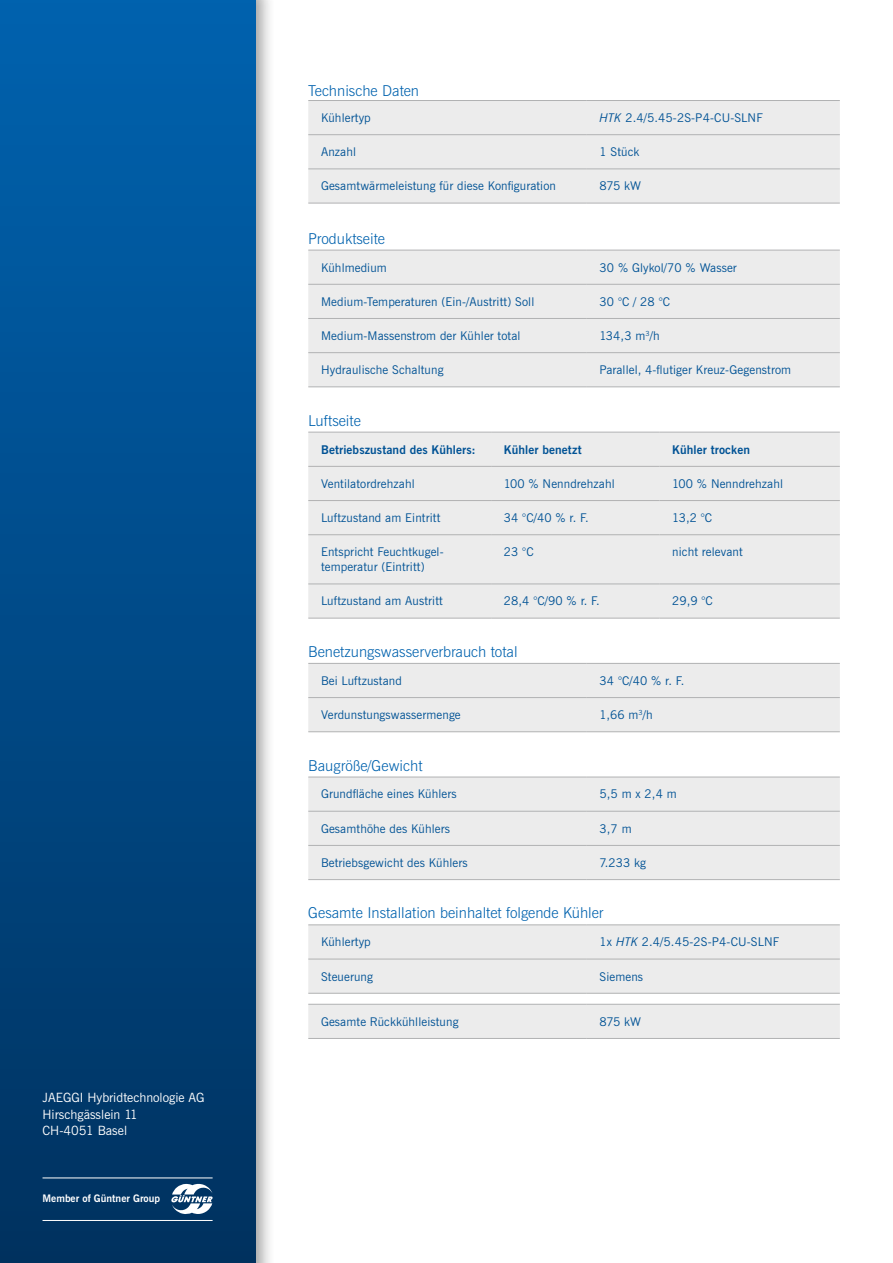
<style>
.page{position:relative;width:893px;height:1263px;background:#fff}
.page>*{position:absolute;margin:0;border:0;box-sizing:border-box;transform-origin:0 0}
.t1{font:300 15px "News Gothic L";color:#0062ae}
.t2{font:12.75px/16.5px "News Gothic";color:#fff}
.t3{font:12px/15px "News Gothic";letter-spacing:.01em;color:#005295}
.t4{font:700 12px "News Gothic";letter-spacing:.01em;color:#005295}
.t5{font:700 10.35px "News Gothic";color:#fff}
.s1{font-style:italic}
</style>
<div class="page">
<div style="left:0;top:0;width:276px;height:1263px;background:#000;opacity:.38"></div>
<div style="left:0;top:0;width:255px;height:1263px;background:linear-gradient(to bottom,#0062af,#003260)"></div>
<svg style="left:171px;top:1184px;width:42px;height:30px"></svg>
<hr style="left:43px;top:1220px;width:170px;height:1px;background:#fff">
<hr style="left:43px;top:1177px;width:170px;height:1px;background:#fff">
<div style="left:308px;top:101px;width:532px;height:102px;background:#ececec"></div>
<hr style="left:308px;top:134px;width:279px;height:1px;background:#b1b2b3">
<hr style="left:587px;top:134px;width:253px;height:1px;background:#b1b2b3">
<hr style="left:308px;top:168px;width:279px;height:1px;background:#b1b2b3">
<hr style="left:587px;top:168px;width:253px;height:1px;background:#b1b2b3">
<hr style="left:308px;top:100px;width:279px;height:1px;background:#b1b2b3">
<hr style="left:587px;top:100px;width:253px;height:1px;background:#b1b2b3">
<hr style="left:308px;top:203px;width:279px;height:1px;background:#b1b2b3">
<hr style="left:587px;top:203px;width:253px;height:1px;background:#b1b2b3">
<div style="left:308px;top:251px;width:532px;height:135px;background:#ececec"></div>
<hr style="left:308px;top:284px;width:279px;height:1px;background:#b1b2b3">
<hr style="left:587px;top:284px;width:253px;height:1px;background:#b1b2b3">
<hr style="left:308px;top:318px;width:279px;height:1px;background:#b1b2b3">
<hr style="left:587px;top:318px;width:253px;height:1px;background:#b1b2b3">
<hr style="left:308px;top:250px;width:279px;height:1px;background:#b1b2b3">
<hr style="left:587px;top:250px;width:253px;height:1px;background:#b1b2b3">
<hr style="left:308px;top:352px;width:279px;height:1px;background:#b1b2b3">
<hr style="left:587px;top:352px;width:253px;height:1px;background:#b1b2b3">
<hr style="left:308px;top:386px;width:279px;height:1px;background:#b1b2b3">
<hr style="left:587px;top:386px;width:253px;height:1px;background:#b1b2b3">
<div style="left:308px;top:433px;width:532px;height:185px;background:#ececec"></div>
<hr style="left:308px;top:466px;width:183px;height:1px;background:#b1b2b3">
<hr style="left:491px;top:466px;width:168px;height:1px;background:#b1b2b3">
<hr style="left:659px;top:466px;width:181px;height:1px;background:#b1b2b3">
<hr style="left:308px;top:432px;width:183px;height:1px;background:#b1b2b3">
<hr style="left:491px;top:432px;width:168px;height:1px;background:#b1b2b3">
<hr style="left:659px;top:432px;width:181px;height:1px;background:#b1b2b3">
<hr style="left:308px;top:500px;width:183px;height:1px;background:#b1b2b3">
<hr style="left:491px;top:500px;width:168px;height:1px;background:#b1b2b3">
<hr style="left:659px;top:500px;width:181px;height:1px;background:#b1b2b3">
<hr style="left:308px;top:534px;width:183px;height:1px;background:#b1b2b3">
<hr style="left:491px;top:534px;width:168px;height:1px;background:#b1b2b3">
<hr style="left:659px;top:534px;width:181px;height:1px;background:#b1b2b3">
<hr style="left:308px;top:583px;width:183px;height:1px;background:#b1b2b3">
<hr style="left:491px;top:583px;width:168px;height:1px;background:#b1b2b3">
<hr style="left:659px;top:583px;width:181px;height:1px;background:#b1b2b3">
<hr style="left:308px;top:618px;width:183px;height:1px;background:#b1b2b3">
<hr style="left:491px;top:618px;width:168px;height:1px;background:#b1b2b3">
<hr style="left:659px;top:618px;width:181px;height:1px;background:#b1b2b3">
<div style="left:308px;top:664px;width:532px;height:67px;background:#ececec"></div>
<hr style="left:308px;top:697px;width:279px;height:1px;background:#b1b2b3">
<hr style="left:587px;top:697px;width:253px;height:1px;background:#b1b2b3">
<hr style="left:308px;top:663px;width:279px;height:1px;background:#b1b2b3">
<hr style="left:587px;top:663px;width:253px;height:1px;background:#b1b2b3">
<hr style="left:308px;top:731px;width:279px;height:1px;background:#b1b2b3">
<hr style="left:587px;top:731px;width:253px;height:1px;background:#b1b2b3">
<div style="left:308px;top:778px;width:532px;height:101px;background:#ececec"></div>
<hr style="left:308px;top:777px;width:279px;height:1px;background:#b1b2b3">
<hr style="left:587px;top:777px;width:253px;height:1px;background:#b1b2b3">
<hr style="left:308px;top:811px;width:279px;height:1px;background:#b1b2b3">
<hr style="left:587px;top:811px;width:253px;height:1px;background:#b1b2b3">
<hr style="left:308px;top:845px;width:279px;height:1px;background:#b1b2b3">
<hr style="left:587px;top:845px;width:253px;height:1px;background:#b1b2b3">
<hr style="left:308px;top:879px;width:279px;height:1px;background:#b1b2b3">
<hr style="left:587px;top:879px;width:253px;height:1px;background:#b1b2b3">
<div style="left:308px;top:925px;width:532px;height:68px;background:#ececec"></div>
<hr style="left:308px;top:924px;width:279px;height:1px;background:#b1b2b3">
<hr style="left:587px;top:924px;width:253px;height:1px;background:#b1b2b3">
<hr style="left:308px;top:959px;width:279px;height:1px;background:#b1b2b3">
<hr style="left:587px;top:959px;width:253px;height:1px;background:#b1b2b3">
<hr style="left:308px;top:993px;width:279px;height:1px;background:#b1b2b3">
<hr style="left:587px;top:993px;width:253px;height:1px;background:#b1b2b3">
<div style="left:308px;top:1005px;width:532px;height:33px;background:#ececec"></div>
<hr style="left:308px;top:1004px;width:279px;height:1px;background:#b1b2b3">
<hr style="left:587px;top:1004px;width:253px;height:1px;background:#b1b2b3">
<hr style="left:308px;top:1038px;width:279px;height:1px;background:#b1b2b3">
<hr style="left:587px;top:1038px;width:253px;height:1px;background:#b1b2b3">
<p class="t2" style="left:43px;top:1090px;width:164px">JAEGGI Hybridtechnologie AG<br>Hirschgässlein 11<br>CH-4051 Basel</p>
<p class="t5" style="left:43px;top:1192px;width:119px">Member of Güntner Group</p>
<p class="t1" style="left:308px;top:81px;width:112px">Technische Daten</p>
<p class="t3" style="left:321px;top:110px;width:51px">Kühlertyp</p>
<p class="t3" style="left:600px;top:110px;width:165px"><span class="s1">HTK</span> 2.4/5.45-2S-P4-CU-SLNF</p>
<p class="t3" style="left:321px;top:145px;width:37px">Anzahl</p>
<p class="t3" style="left:600px;top:145px;width:41px">1 Stück</p>
<p class="t3" style="left:321px;top:179px;width:236px">Gesamtwärmeleistung für diese Konfiguration</p>
<p class="t3" style="left:600px;top:179px;width:43px">875 kW</p>
<p class="t1" style="left:308px;top:229px;width:78px">Produktseite</p>
<p class="t3" style="left:321px;top:260px;width:67px">Kühlmedium</p>
<p class="t3" style="left:600px;top:260px;width:139px">30 % Glykol/70 % Wasser</p>
<p class="t3" style="left:321px;top:294px;width:215px">Medium-Temperaturen (Ein-/Austritt) Soll</p>
<p class="t3" style="left:600px;top:294px;width:72px">30 °C / 28 °C</p>
<p class="t3" style="left:321px;top:328px;width:201px">Medium-Massenstrom der Kühler total</p>
<p class="t3" style="left:600px;top:328px;width:62px">134,3 m<sup>3</sup>/h</p>
<p class="t3" style="left:321px;top:363px;width:124px">Hydraulische Schaltung</p>
<p class="t3" style="left:600px;top:363px;width:193px">Parallel, 4-flutiger Kreuz-Gegenstrom</p>
<p class="t1" style="left:308px;top:411px;width:54px">Luftseite</p>
<p class="t4" style="left:321px;top:441px;width:156px">Betriebszustand des Kühlers:</p>
<p class="t4" style="left:504px;top:441px;width:79px">Kühler benetzt</p>
<p class="t4" style="left:672px;top:441px;width:79px">Kühler trocken</p>
<p class="t3" style="left:321px;top:476px;width:95px">Ventilatordrehzahl</p>
<p class="t3" style="left:504px;top:476px;width:112px">100 % Nenndrehzahl</p>
<p class="t3" style="left:672px;top:476px;width:112px">100 % Nenndrehzahl</p>
<p class="t3" style="left:321px;top:510px;width:121px">Luftzustand am Eintritt</p>
<p class="t3" style="left:504px;top:510px;width:86px">34 °C/40 % r. F.</p>
<p class="t3" style="left:672px;top:510px;width:41px">13,2 °C</p>
<p class="t3" style="left:321px;top:545px;width:124px">Entspricht Feuchtkugel&shy;temperatur (Eintritt)</p>
<p class="t3" style="left:504px;top:545px;width:31px">23 °C</p>
<p class="t3" style="left:672px;top:545px;width:72px">nicht relevant</p>
<p class="t3" style="left:321px;top:594px;width:123px">Luftzustand am Austritt</p>
<p class="t3" style="left:504px;top:594px;width:97px">28,4 °C/90 % r. F.</p>
<p class="t3" style="left:672px;top:594px;width:42px">29,9 °C</p>
<p class="t1" style="left:308px;top:642px;width:211px">Benetzungswasserverbrauch total</p>
<p class="t3" style="left:321px;top:673px;width:82px">Bei Luftzustand</p>
<p class="t3" style="left:600px;top:673px;width:86px">34 °C/40 % r. F.</p>
<p class="t3" style="left:321px;top:707px;width:141px">Verdunstungswassermenge</p>
<p class="t3" style="left:600px;top:707px;width:55px">1,66 m<sup>3</sup>/h</p>
<p class="t1" style="left:308px;top:756px;width:116px">Baugröße/Gewicht</p>
<p class="t3" style="left:321px;top:787px;width:137px">Grundfläche eines Kühlers</p>
<p class="t3" style="left:600px;top:787px;width:79px">5,5 m x 2,4 m</p>
<p class="t3" style="left:321px;top:821px;width:130px">Gesamthöhe des Kühlers</p>
<p class="t3" style="left:600px;top:821px;width:34px">3,7 m</p>
<p class="t3" style="left:321px;top:855px;width:148px">Betriebsgewicht des Kühlers</p>
<p class="t3" style="left:600px;top:855px;width:48px">7.233 kg</p>
<p class="t1" style="left:308px;top:904px;width:297px">Gesamte Installation beinhaltet folgende Kühler</p>
<p class="t3" style="left:321px;top:935px;width:51px">Kühlertyp</p>
<p class="t3" style="left:600px;top:935px;width:181px">1x <span class="s1">HTK</span> 2.4/5.45-2S-P4-CU-SLNF</p>
<p class="t3" style="left:321px;top:969px;width:53px">Steuerung</p>
<p class="t3" style="left:600px;top:969px;width:45px">Siemens</p>
<p class="t3" style="left:321px;top:1014px;width:139px">Gesamte Rückkühlleistung</p>
<p class="t3" style="left:600px;top:1014px;width:43px">875 kW</p>
</div>
